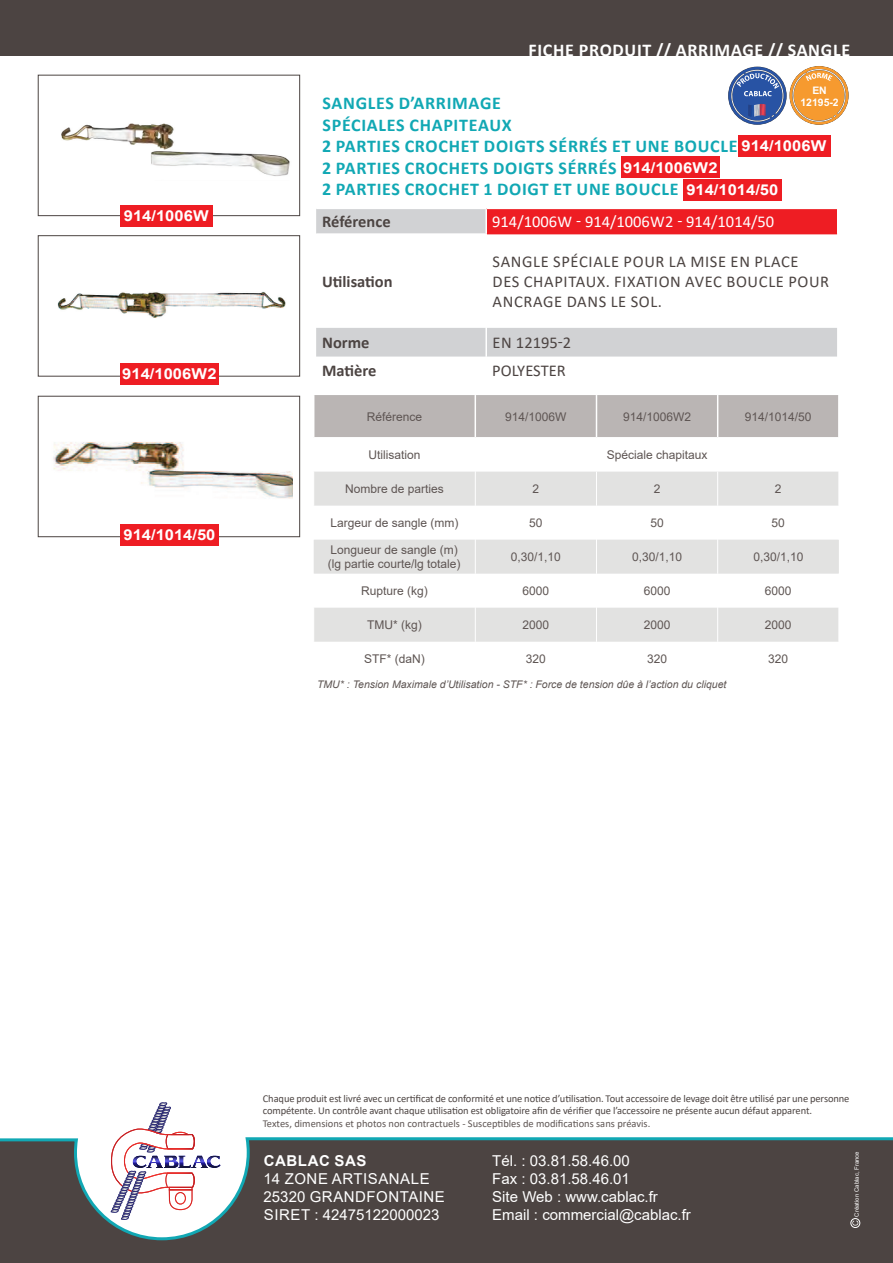
<style>
.page{position:relative;width:893px;height:1263px;background:#fff}
.page>*{position:absolute;margin:0;border:0;box-sizing:border-box;transform-origin:0 0}
.t1{font:700 18px/21.6px "Calibri";letter-spacing:.04em;color:#11a8b4}
.t2{font:700 18px "Calibri";letter-spacing:.04em;color:#fff}
.t3{font:16.5px/19.8px "Calibri";letter-spacing:.04em;color:#4c4442}
.t4{font:700 16.5px "Calibri";color:#4c4442}
.t5{font:16.5px "Calibri";color:#fff}
.t6{font:16.5px "Calibri";color:#4c4442}
.t7{font:15px/18px "Arial";color:#fff}
.t8{font:15px/18px "Arial";letter-spacing:.035em;color:#fff}
.t9{font:700 15px "Arial";color:#fff;scale:1.1 1}
.t10{font:700 15px "Arial";letter-spacing:.035em;color:#fff}
.t11{font:12px/14.4px "Arial";color:#5e5553}
.t12{font:10.5px/12.6px "Calibri";letter-spacing:-.01em;color:#4c4442}
.t13{font:10.5px "Calibri";color:#5e5553}
.t14{font:italic 10.5px "Arial";color:#5e5553}
.t15{font:700 10.35px/12.5px "Arial";color:#fff;text-align:center}
.t16{font:6px "Arial";color:#fff}
.s1{font-family:"Arial";font-size:15px;color:#fff}
</style>
<div class="page">
<div style="left:0;top:1138px;width:893px;height:125px;background:#4c4442"></div>
<svg style="left:121px;top:1102px;width:73px;height:34px"></svg>
<div style="left:0;top:0;width:893px;height:55px;background:#4c4442"></div>
<svg style="left:0;top:1136px;width:893px;height:105px"></svg>
<div style="left:850px;top:1218px;width:10px;height:10px;border:1px solid #fff;border-radius:50%"></div>
<svg style="left:852px;top:1220px;width:6px;height:5px"></svg>
<div style="left:38px;top:75px;width:262px;height:141px;border:1px solid #4c4442"></div>
<div style="left:38px;top:235px;width:262px;height:142px;border:1px solid #4c4442"></div>
<div style="left:38px;top:396px;width:262px;height:141px;border:1px solid #4c4442"></div>
<svg style="left:316px;top:209px;width:521px;height:148px"></svg>
<div style="left:486px;top:208px;width:351px;height:26px;background:#ee1d23"></div>
<hr style="left:316px;top:234px;width:169px;height:1px;background:#fff">
<hr style="left:487px;top:234px;width:350px;height:1px;background:#ee1d23">
<hr style="left:485px;top:209px;width:2px;height:25px;background:#fff">
<hr style="left:485px;top:234px;width:2px;height:94px;background:#fff">
<hr style="left:485px;top:328px;width:2px;height:29px;background:#fff">
<hr style="left:486px;top:208px;width:351px;height:1px;background:#fff">
<div style="left:738px;top:135px;width:92px;height:21px;background:#ee1d23"></div>
<div style="left:621px;top:156px;width:99px;height:22px;background:#ee1d23"></div>
<div style="left:683px;top:179px;width:99px;height:22px;background:#ee1d23"></div>
<img style="left:61px;top:123px;width:229px;height:53px">
<img style="left:57px;top:291px;width:229px;height:27px">
<img style="left:53px;top:442px;width:240px;height:57px">
<div style="left:314px;top:395px;width:524px;height:42px;background:#bab5b4"></div>
<svg style="left:314px;top:472px;width:525px;height:170px;fill:#e2e2e1"></svg>
<hr style="left:475px;top:395px;width:1px;height:42px;background:#fff">
<hr style="left:596px;top:395px;width:1px;height:42px;background:#fff">
<hr style="left:717px;top:395px;width:1px;height:42px;background:#fff">
<hr style="left:475px;top:472px;width:1px;height:34px;background:#fff">
<hr style="left:596px;top:472px;width:1px;height:34px;background:#fff">
<hr style="left:717px;top:472px;width:1px;height:34px;background:#fff">
<hr style="left:838px;top:472px;width:1px;height:34px;background:#fff">
<hr style="left:475px;top:506px;width:1px;height:34px;background:#fff">
<hr style="left:596px;top:506px;width:1px;height:34px;background:#fff">
<hr style="left:717px;top:506px;width:1px;height:34px;background:#fff">
<hr style="left:838px;top:506px;width:1px;height:34px;background:#fff">
<hr style="left:475px;top:540px;width:1px;height:34px;background:#fff">
<hr style="left:596px;top:540px;width:1px;height:34px;background:#fff">
<hr style="left:717px;top:540px;width:1px;height:34px;background:#fff">
<hr style="left:475px;top:574px;width:1px;height:34px;background:#fff">
<hr style="left:596px;top:574px;width:1px;height:34px;background:#fff">
<hr style="left:717px;top:574px;width:1px;height:34px;background:#fff">
<hr style="left:838px;top:574px;width:1px;height:34px;background:#fff">
<hr style="left:475px;top:608px;width:1px;height:34px;background:#fff">
<hr style="left:596px;top:608px;width:1px;height:34px;background:#fff">
<hr style="left:717px;top:608px;width:1px;height:34px;background:#fff">
<hr style="left:838px;top:608px;width:1px;height:34px;background:#fff">
<svg style="left:728px;top:66px;width:121px;height:59px"></svg>
<div style="left:120px;top:205px;width:93px;height:21px;background:#ee1d23"></div>
<div style="left:120px;top:363px;width:99px;height:22px;background:#ee1d23"></div>
<div style="left:120px;top:524px;width:99px;height:21px;background:#ee1d23"></div>
<p class="t9" style="left:124px;top:205px;width:79px">914/1006W</p>
<p class="t9" style="left:122px;top:364px;width:87px">914/1006W2</p>
<p class="t9" style="left:124px;top:524px;width:85px">914/1014/50</p>
<h1 class="t2" style="left:528px;top:37px;width:323px">FICHE PRODUIT // ARRIMAGE // SANGLE</h1>
<h1 class="t1" style="left:322px;top:92px;width:506px">SANGLES D’ARRIMAGE<br>SPÉCIALES CHAPITEAUX<br>2 PARTIES CROCHET DOIGTS SÉRRÉS ET UNE BOUCLE <span class="s1">914/1006W </span>2 PARTIES CROCHETS DOIGTS SÉRRÉS <span class="s1">914/1006W2<br></span>2 PARTIES CROCHET 1 DOIGT ET UNE BOUCLE <span class="s1">914/1014/50</span></h1>
<h2 class="t4" style="left:322px;top:210px;width:70px">Référence</h2>
<h2 class="t5" style="left:492px;top:210px;width:283px">914/1006W - 914/1006W2 - 914/1014/50</h2>
<p class="t15" style="left:800px;top:84px;width:40px">EN<br>12195-2</p>
<h2 class="t4" style="left:322px;top:270px;width:72px">Utilisation</h2>
<h2 class="t3" style="left:493px;top:251px;width:338px">SANGLE SPÉCIALE POUR LA MISE EN PLACE<br>DES CHAPITAUX. FIXATION AVEC BOUCLE POUR<br>ANCRAGE DANS LE SOL.</h2>
<h2 class="t4" style="left:322px;top:331px;width:49px">Norme</h2>
<h2 class="t3" style="left:493px;top:333px;width:80px">EN 12195-2</h2>
<h2 class="t4" style="left:322px;top:358px;width:56px">Matière</h2>
<h2 class="t6" style="left:492px;top:359px;width:75px">POLYESTER</h2>
<p class="t11" style="left:367px;top:409px;width:57px">Référence</p>
<p class="t11" style="left:505px;top:409px;width:63px">914/1006W</p>
<p class="t11" style="left:623px;top:409px;width:70px">914/1006W2</p>
<p class="t11" style="left:745px;top:409px;width:68px">914/1014/50</p>
<p class="t11" style="left:368px;top:448px;width:54px">Utilisation</p>
<p class="t11" style="left:607px;top:448px;width:102px">Spéciale chapitaux</p>
<p class="t11" style="left:345px;top:481px;width:100px">Nombre de parties</p>
<p class="t11" style="left:533px;top:481px;width:8px">2</p>
<p class="t11" style="left:654px;top:481px;width:8px">2</p>
<p class="t11" style="left:775px;top:481px;width:8px">2</p>
<p class="t11" style="left:330px;top:515px;width:130px">Largeur de sangle (mm)</p>
<p class="t11" style="left:529px;top:515px;width:15px">50</p>
<p class="t11" style="left:650px;top:515px;width:15px">50</p>
<p class="t11" style="left:772px;top:515px;width:15px">50</p>
<p class="t11" style="left:328px;top:542px;width:134px">Longueur de sangle (m) (lg partie courte/lg totale)</p>
<p class="t11" style="left:511px;top:549px;width:52px">0,30/1,10</p>
<p class="t11" style="left:632px;top:549px;width:52px">0,30/1,10</p>
<p class="t11" style="left:753px;top:549px;width:52px">0,30/1,10</p>
<p class="t11" style="left:361px;top:583px;width:68px">Rupture (kg)</p>
<p class="t11" style="left:522px;top:583px;width:28px">6000</p>
<p class="t11" style="left:644px;top:583px;width:28px">6000</p>
<p class="t11" style="left:765px;top:583px;width:28px">6000</p>
<p class="t11" style="left:367px;top:618px;width:56px">TMU* (kg)</p>
<p class="t11" style="left:522px;top:618px;width:28px">2000</p>
<p class="t11" style="left:644px;top:618px;width:28px">2000</p>
<p class="t11" style="left:765px;top:618px;width:28px">2000</p>
<p class="t11" style="left:364px;top:652px;width:62px">STF* (daN)</p>
<p class="t11" style="left:526px;top:652px;width:22px">320</p>
<p class="t11" style="left:647px;top:652px;width:22px">320</p>
<p class="t11" style="left:768px;top:652px;width:22px">320</p>
<p class="t14" style="left:317px;top:677px;width:411px">TMU* : Tension Maximale d’Utilisation - STF* : Force de tension dûe à l’action du cliquet</p>
<p class="t12" style="left:263px;top:1091px;width:588px">Chaque produit est livré avec un certificat de conformité et une notice d’utilisation. Tout accessoire de levage doit être utilisé par une personne compétente. Un contrôle avant chaque utilisation est obligatoire afin de vérifier que l’accessoire ne présente aucun défaut apparent.</p>
<p class="t13" style="left:263px;top:1116px;width:389px">Textes, dimensions et photos non contractuels - Susceptibles de modifications sans préavis.</p>
<p class="t10" style="left:264px;top:1150px;width:104px">CABLAC SAS</p>
<p class="t8" style="left:264px;top:1169px;width:183px">14 ZONE ARTISANALE<br>25320 GRANDFONTAINE<br>SIRET : 42475122000023</p>
<p class="t7" style="left:492px;top:1151px;width:200px">Tél. : 03.81.58.46.00<br>Fax : 03.81.58.46.01<br>Site Web : www.cablac.fr<br>Email : commercial@cablac.fr</p>
<p class="t16" style="left:853px;top:1216px;width:67px;rotate:-90deg">Création Cablac, France</p>
</div>
